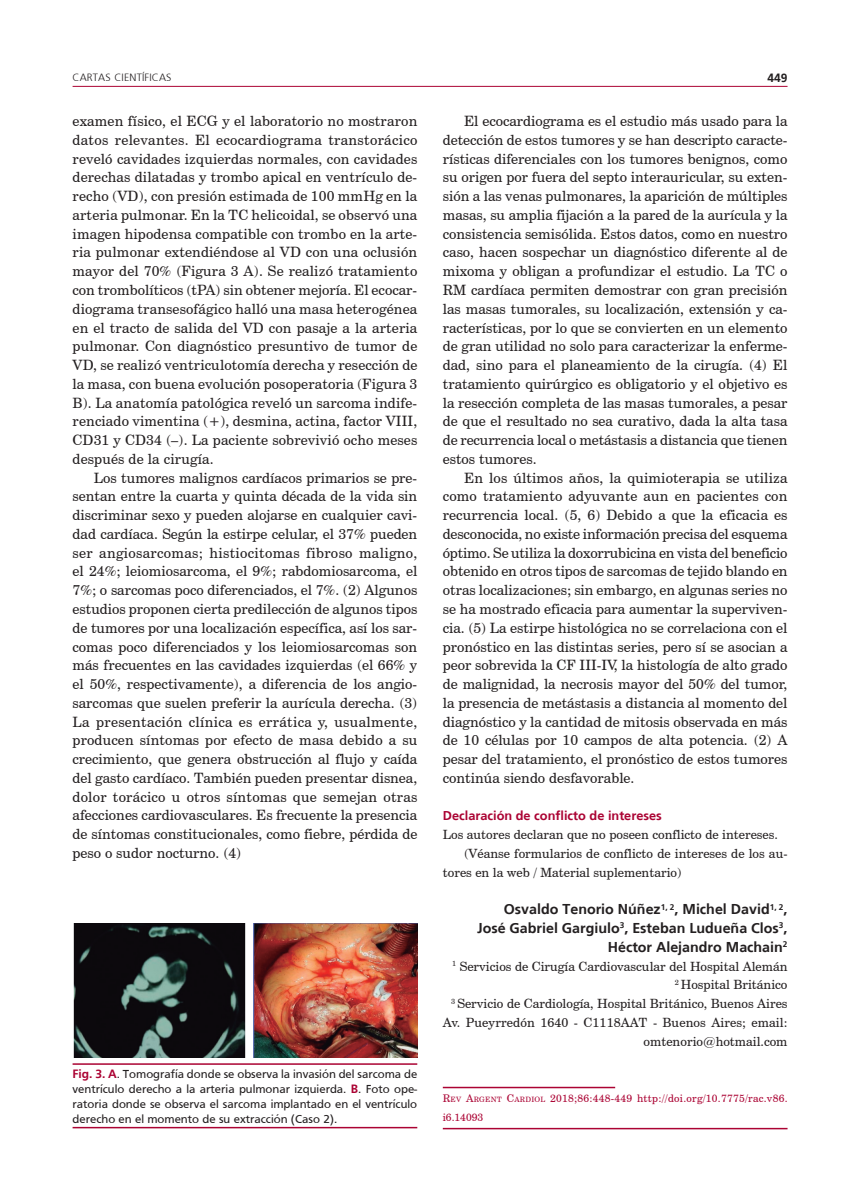
<style>
.page{position:relative;width:849px;height:1189px;background:#fff}
.page>*{position:absolute;margin:0;border:0;box-sizing:border-box;transform-origin:0 0}
.texto{font:14.25px/18.8px "Century Schoolbook BT";color:#231f20;text-align:justify}
.texto1{font:14.25px/18.8px "Century Schoolbook BT";letter-spacing:.01em;color:#231f20;text-align:justify}
.firma{font:700 14.25px/18.8px "Frutiger";color:#231f20;text-align:right}
.texto-firma{font:12.75px/18.8px "Century Schoolbook BT";color:#231f20;text-align:right}
.texto2{font:12.75px/18.8px "Century Schoolbook BT";color:#231f20}
.texto3{font:12.75px "Century Schoolbook BT";color:#231f20}
.subtit2n{font:700 12.75px "Frutiger";color:#ab0333}
.epigrafe{font:12px/15px "Frutiger";color:#231f20;text-align:justify}
.t1{font:700 12px "Frutiger";color:#231f20}
.pie_-_color{font:10.5px/18.8px "Century Schoolbook BT";letter-spacing:.025em;color:#ab0333}
.t2{font:300 10.5px "Frutiger";letter-spacing:.015em;color:#231f20}
.s1{font-style:inherit}
.s2{font-weight:700;color:#ab0333}
.s3{font-size:7.35px}
</style>
<div class="page">
<hr style="left:73px;top:86px;width:714px;height:1px;background:#ab0333">
<hr style="left:73px;top:1062px;width:344px;height:2px;background:#ab0333">
<hr style="left:73px;top:1126px;width:344px;height:1px;background:#ab0333">
<hr style="left:442px;top:1127px;width:345px;height:1px;background:#ab0333">
<hr style="left:442px;top:1086px;width:173px;height:1px;background:#ab0333">
<img style="left:73px;top:923px;width:344px;height:133px">
<p class="t2" style="left:73px;top:72px;width:100px">CARTAS CIENTÍFICAS</p>
<p class="t1" style="left:767px;top:71px;width:22px">449</p>
<p class="texto1" style="left:73px;top:111px;width:346px">examen físico, el ECG y el laboratorio no mostraron datos relevantes. El ecocardiograma transtorácico reveló cavidades izquierdas normales, con cavidades derechas dilatadas y trombo apical en ventrículo de&shy;recho (VD), con presión estimada de 100 mmHg en la arteria pulmonar. En la TC helicoidal, se observó una imagen hipodensa compatible con trombo en la arte&shy;ria pulmonar extendiéndose al VD con una oclusión mayor del 70% (Figura 3 A). Se realizó tratamiento con trombolíticos (tPA) sin obtener mejoría. El ecocar&shy;diograma transesofágico halló una masa heterogénea en el tracto de salida del VD con pasaje a la arteria pulmonar. Con diagnóstico presuntivo de tumor de VD, se realizó ventriculotomía derecha y resección de la masa, con buena evolución posoperatoria (Figura 3<br>B). La anatomía patológica reveló un sarcoma indife&shy;renciado vimentina (+), desmina, actina, factor VIII, CD31 y CD34 (–). La paciente sobrevivió ocho meses después de la cirugía.</p>
<p class="texto" style="left:73px;top:468px;width:346px;text-indent:21px">Los tumores malignos cardíacos primarios se pre&shy;sentan entre la cuarta y quinta década de la vida sin discriminar sexo y pueden alojarse en cualquier cavi&shy;dad cardíaca. Según la estirpe celular, el 37% pueden ser angiosarcomas; histiocitomas fibroso maligno, el 24%; leiomiosarcoma, el 9%; rabdomiosarcoma, el 7%; o sarcomas poco diferenciados, el 7%. (2) Algunos estudios proponen cierta predilección de algunos tipos de tumores por una localización específica, así los sar&shy;comas poco diferenciados y los leiomiosarcomas son más frecuentes en las cavidades izquierdas (el 66% y el 50%, respectivamente), a diferencia de los angio&shy;sarcomas que suelen preferir la aurícula derecha. <span class="s1">(3)<br></span>La presentación clínica es errática y, usualmente, producen síntomas por efecto de masa debido a su crecimiento, que genera obstrucción al flujo y caída del gasto cardíaco. También pueden presentar disnea, dolor torácico u otros síntomas que semejan otras afecciones cardiovasculares. Es frecuente la presencia de síntomas constitucionales, como fiebre, pérdida de peso o sudor nocturno. (4)</p>
<p class="texto" style="left:442px;top:111px;width:346px;text-indent:21px">El ecocardiograma es el estudio más usado para la detección de estos tumores y se han descripto caracte&shy;rísticas diferenciales con los tumores benignos, como su origen por fuera del septo interauricular, su exten&shy;sión a las venas pulmonares, la aparición de múltiples masas, su amplia fijación a la pared de la aurícula y la consistencia semisólida. Estos datos, como en nuestro caso, hacen sospechar un diagnóstico diferente al de mixoma y obligan a profundizar el estudio. La TC o RM cardíaca permiten demostrar con gran precisión las masas tumorales, su localización, extensión y ca&shy;racterísticas, por lo que se convierten en un elemento de gran utilidad no solo para caracterizar la enferme&shy;dad, sino para el planeamiento de la cirugía. (4) El tratamiento quirúrgico es obligatorio y el objetivo es la resección completa de las masas tumorales, a pesar de que el resultado no sea curativo, dada la alta tasa de recurrencia local o metástasis a distancia que tienen estos tumores.</p>
<p class="texto" style="left:442px;top:468px;width:346px;text-indent:21px">En los últimos años, la quimioterapia se utiliza como tratamiento adyuvante aun en pacientes con recurrencia local. (5, 6) Debido a que la eficacia es desconocida, no existe información precisa del esquema óptimo. Se utiliza la doxorrubicina en vista del beneficio obtenido en otros tipos de sarcomas de tejido blando en otras localizaciones; sin embargo, en algunas series no se ha mostrado eficacia para aumentar la superviven&shy;cia. (5) La estirpe histológica no se correlaciona con el pronóstico en las distintas series, pero sí se asocian a peor sobrevida la CF III-IV, la histología de alto grado de malignidad, la necrosis mayor del 50% del tumor, la presencia de metástasis a distancia al momento del diagnóstico y la cantidad de mitosis observada en más de 10 células por 10 campos de alta potencia. (2) A pesar del tratamiento, el pronóstico de estos tumores continúa siendo desfavorable.</p>
<p class="subtit2n" style="left:442px;top:808px;width:220px">Declaración de conflicto de intereses</p>
<p class="texto3" style="left:442px;top:826px;width:336px">Los autores declaran que no poseen conflicto de intereses.</p>
<p class="texto2" style="left:442px;top:843px;width:346px;text-indent:21px">(Véanse formularios de conflicto de intereses de los au&shy;tores en la web / Material suplementario)</p>
<p class="firma" style="left:503px;top:899px;width:285px">Osvaldo Tenorio Núñez<sup>1,</sup> <sup>2</sup>, Michel David<sup>1,</sup> <sup>2</sup>,</p>
<p class="firma" style="left:477px;top:918px;width:312px">José Gabriel Gargiulo<sup>3</sup>, Esteban Ludueña Clos<sup>3</sup>,<br>Héctor Alejandro Machain<sup>2</sup></p>
<p class="texto-firma" style="left:452px;top:956px;width:337px"><sup>1</sup> Servicios de Cirugía Cardiovascular del Hospital Alemán</p>
<p class="texto-firma" style="left:674px;top:974px;width:114px"><sup>2</sup> Hospital Británico</p>
<p class="texto-firma" style="left:451px;top:993px;width:338px"><sup>3</sup> Servicio de Cardiología, Hospital Británico, Buenos Aires</p>
<p class="texto-firma" style="left:442px;top:1012px;width:346px">Av. Pueyrredón 1640 - C1118AAT - Buenos Aires; email: omtenorio@hotmail.com</p>
<p class="epigrafe" style="left:73px;top:1065px;width:346px"><span class="s2">Fig. 3. A</span>. Tomografía donde se observa la invasión del sarcoma de ventrículo derecho a la arteria pulmonar izquierda. <span class="s2">B</span>. Foto ope&shy;ratoria donde se observa el sarcoma implantado en el ventrículo derecho en el momento de su extracción (Caso 2).</p>
<p class="pie_-_color" style="left:442px;top:1088px;width:346px"><span class="s1">R</span><span class="s3">EV</span> <span class="s1">A</span><span class="s3">RGENT</span> <span class="s1">C</span><span class="s3">ARDIOL</span> 2018;86:448-449 http://doi.org/10.7775/rac.v86. i6.14093</p>
</div>
